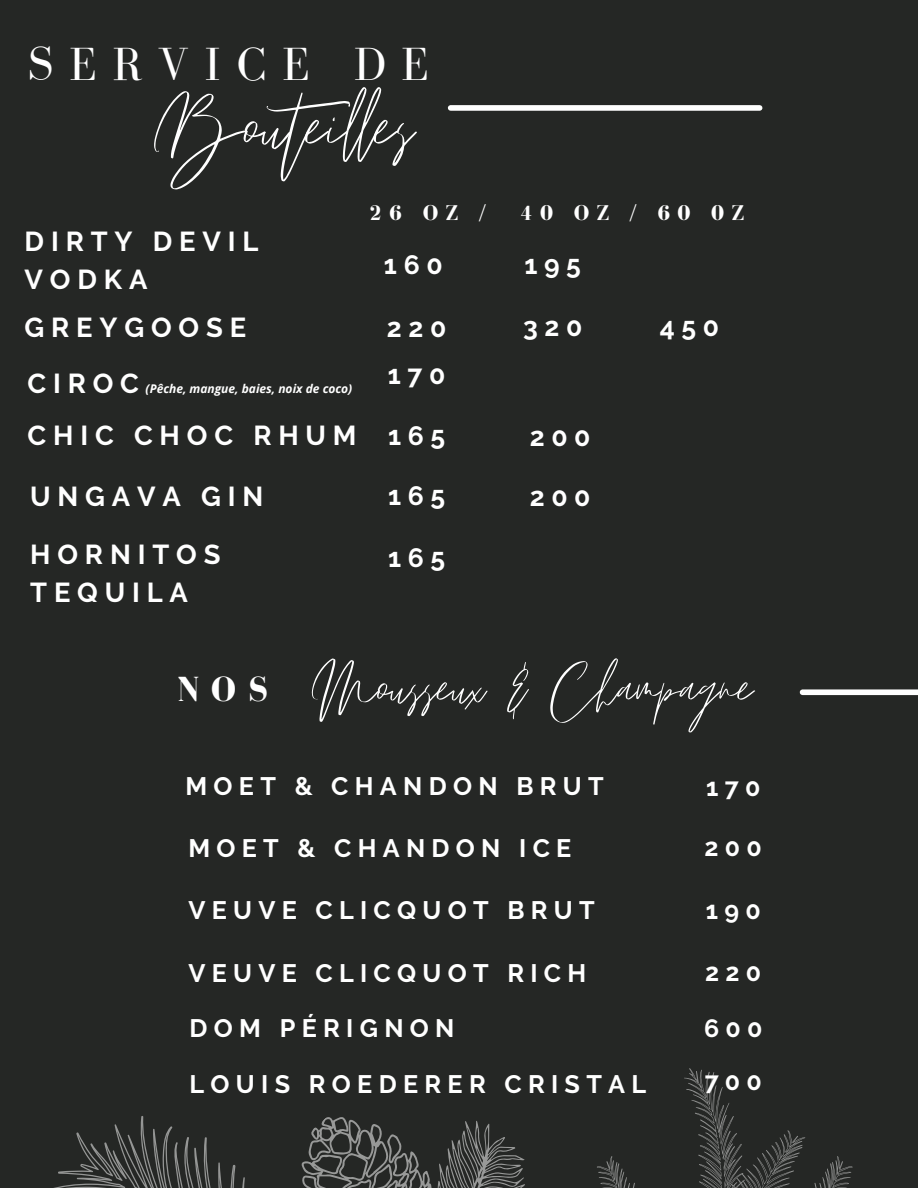
<style>
.page{position:relative;width:918px;height:1188px;background:#252725}
.page>*{position:absolute;margin:0;border:0;box-sizing:border-box;transform-origin:0 0}
.t1{font:125.7px "Emitha Script";color:#fff}
.t2{font:92.4px "Emitha Script";color:#fff}
.t3{font:47.85px "Bodoni FLF";letter-spacing:.33em;color:#fff}
.t4{font:700 35.85px "Bodoni FLF";color:#fff}
.t5{font:700 27.3px/37.5px "Raleway";letter-spacing:.25em;color:#fff}
.t6{font:700 26.55px "Raleway";letter-spacing:.25em;color:#fff}
.t7{font:700 25.2px "Raleway";letter-spacing:.25em;color:#fff}
.t8{font:700 25.05px "Raleway";letter-spacing:.25em;color:#fff}
.t9{font:700 22.05px "Bodoni FLF";letter-spacing:.33em;color:#fff}
.t10{font:italic 700 12px "Open Sans";color:#fff}
</style>
<div class="page">
<div style="left:451px;top:105px;width:309px;height:6px;background:#fff"></div>
<div style="left:803px;top:689px;width:115px;height:6px;background:#fff"></div>
<svg style="left:423px;top:1121px;width:70px;height:67px"></svg>
<svg style="left:54px;top:1116px;width:369px;height:72px"></svg>
<svg style="left:493px;top:1068px;width:360px;height:120px"></svg>
<p class="t3" style="left:28px;top:38px;width:403px">SERVICE DE</p>
<p class="t1" style="left:154px;top:60px;width:261px">Bouteiles</p>
<p class="t5" style="left:25px;top:223px;width:235px">DIRTY DEVIL<br>VODKA</p>
<p class="t9" style="left:369px;top:201px;width:118px">26 OZ /</p>
<p class="t9" style="left:520px;top:201px;width:226px">40 OZ / 60 0Z</p>
<p class="t6" style="left:384px;top:249px;width:60px">160</p>
<p class="t6" style="left:524px;top:249px;width:58px">195</p>
<p class="t5" style="left:25px;top:309px;width:223px">GREYGOOSE</p>
<p class="t6" style="left:523px;top:311px;width:61px">320</p>
<p class="t6" style="left:660px;top:311px;width:61px">450</p>
<p class="t5" style="left:28px;top:364px;width:113px">CIROC</p>
<p class="t6" style="left:388px;top:359px;width:59px">170</p>
<p class="t5" style="left:28px;top:417px;width:331px">CHIC CHOC RHUM</p>
<p class="t6" style="left:388px;top:421px;width:59px">165</p>
<p class="t6" style="left:530px;top:421px;width:62px">200</p>
<p class="t5" style="left:30px;top:478px;width:235px">UNGAVA GIN</p>
<p class="t6" style="left:388px;top:480px;width:59px">165</p>
<p class="t6" style="left:530px;top:481px;width:62px">200</p>
<p class="t5" style="left:30px;top:536px;width:192px">HORNITOS<br>TEQUILA</p>
<p class="t6" style="left:388px;top:542px;width:59px">165</p>
<p class="t6" style="left:387px;top:312px;width:61px">220</p>
<p class="t10" style="left:146px;top:380px;width:208px">(Pêche, mangue, baies, noix de coco)</p>
<p class="t4" style="left:177px;top:669px;width:92px">NOS</p>
<p class="t2" style="left:312px;top:638px;width:442px">Mousseux &amp; Champagne</p>
<p class="t7" style="left:185px;top:771px;width:420px">MOET &amp; CHANDON BRUT</p>
<p class="t8" style="left:706px;top:773px;width:56px">170</p>
<p class="t7" style="left:188px;top:833px;width:385px">MOET &amp; CHANDON ICE</p>
<p class="t8" style="left:705px;top:832px;width:59px">200</p>
<p class="t7" style="left:188px;top:895px;width:408px">VEUVE CLICQUOT BRUT</p>
<p class="t8" style="left:706px;top:895px;width:56px">190</p>
<p class="t7" style="left:188px;top:958px;width:400px">VEUVE CLICQUOT RICH</p>
<p class="t8" style="left:705px;top:958px;width:57px">220</p>
<p class="t7" style="left:190px;top:1013px;width:266px">DOM PÉRIGNON</p>
<p class="t8" style="left:704px;top:1014px;width:60px">600</p>
<p class="t7" style="left:190px;top:1069px;width:458px">LOUIS ROEDERER CRISTAL</p>
<p class="t8" style="left:705px;top:1067px;width:59px">700</p>
</div>
